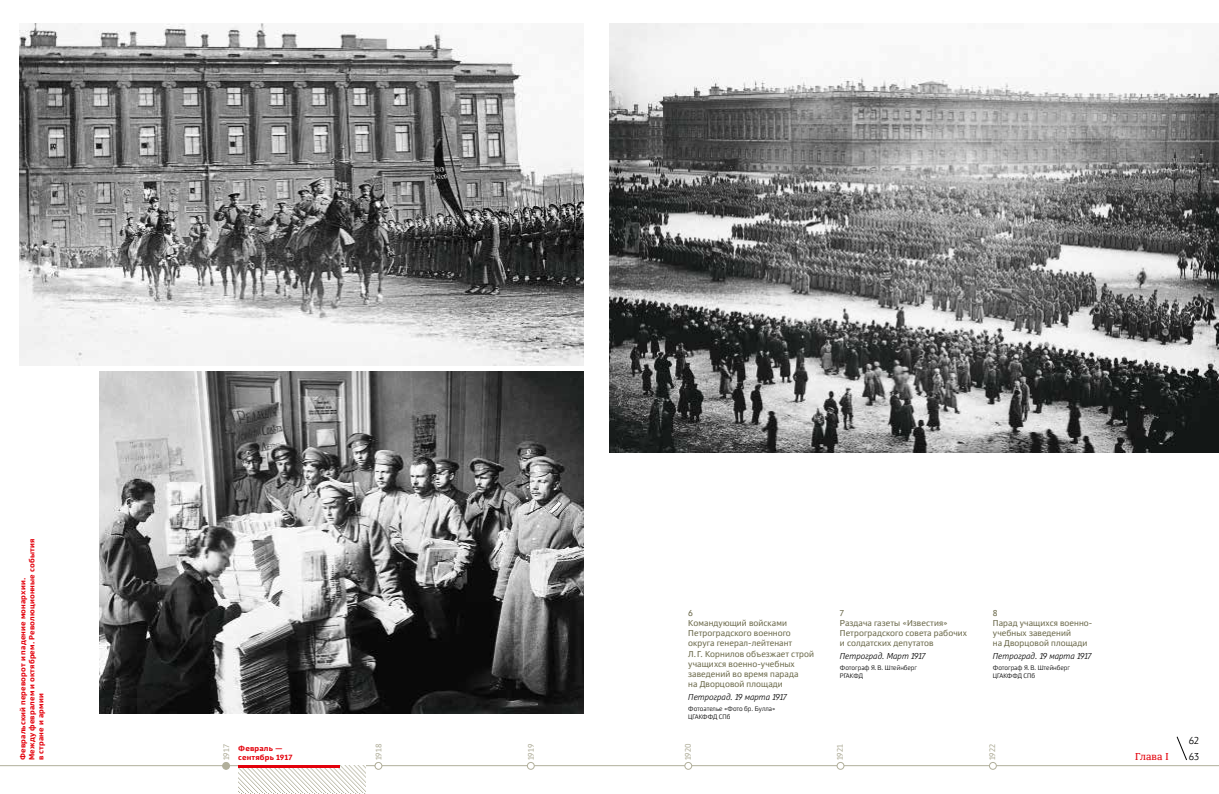
<style>
.page{position:relative;width:1219px;height:794px;background:#fff}
.page>*{position:absolute;margin:0;border:0;box-sizing:border-box;transform-origin:0 0}
.t1{font:10px "Yefimov Serif";letter-spacing:.02em;color:#e3000b}
.t2{font:300 10px "Yefimov Sans";color:#000}
.t3{font:8.5px/10.2px "Yefimov Sans";letter-spacing:.01em;color:#6d6b4d}
.t4{font:italic 300 8.5px "Yefimov Sans";letter-spacing:.01em;color:#000}
.t5{font:8px "Yefimov Sans";color:#b1af9b}
.t6{font:700 7.5px/9px "Yefimov Sans";letter-spacing:.02em;color:#e3000b}
.t7{font:300 6.5px/8px "Yefimov Sans";color:#000}
</style>
<div class="page">
<img style="left:20px;top:23px;width:564px;height:342px">
<img style="left:100px;top:371px;width:484px;height:342px">
<img style="left:609px;top:23px;width:610px;height:429px">
<svg style="left:1176px;top:736px;width:11px;height:24px"></svg>
<div style="left:223px;top:762px;width:6px;height:7px;background:#b1af9b;border-radius:50%"></div>
<div style="left:222px;top:762px;width:8px;height:7px;border:1px solid #b1af9b;border-radius:50%"></div>
<hr style="left:0;top:765px;width:1219px;height:1px;background:#b1af9b">
<div style="left:989px;top:762px;width:7px;height:7px;background:#fff;border-radius:50%"></div>
<div style="left:989px;top:762px;width:8px;height:7px;border:1px solid #b1af9b;border-radius:50%"></div>
<div style="left:837px;top:762px;width:7px;height:7px;background:#fff;border-radius:50%"></div>
<div style="left:837px;top:762px;width:7px;height:7px;border:1px solid #b1af9b;border-radius:50%"></div>
<div style="left:685px;top:762px;width:7px;height:7px;background:#fff;border-radius:50%"></div>
<div style="left:685px;top:762px;width:7px;height:7px;border:1px solid #b1af9b;border-radius:50%"></div>
<div style="left:527px;top:762px;width:7px;height:7px;background:#fff;border-radius:50%"></div>
<div style="left:527px;top:762px;width:8px;height:7px;border:1px solid #b1af9b;border-radius:50%"></div>
<div style="left:375px;top:762px;width:7px;height:7px;background:#fff;border-radius:50%"></div>
<div style="left:375px;top:762px;width:7px;height:7px;border:1px solid #b1af9b;border-radius:50%"></div>
<img style="left:239px;top:766px;width:127px;height:28px">
<hr style="left:239px;top:765px;width:101px;height:3px;background:#e3000b">
<p class="t6" style="left:18px;top:760px;width:222px;rotate:-90deg">Февральский переворот и падение монархии.<br>Между февралем и октябрем. Революционные события в стране и армии</p>
<p class="t3" style="left:688px;top:607px;width:127px">6<br>Командующий войсками<br>Петроградского военного округа генерал-лейтенант<br>Л.Г. Корнилов объезжает строй учащихся военно-учебных заведений во время парада<br>на Дворцовой площади</p>
<p class="t4" style="left:688px;top:692px;width:101px">Петроград. 19 марта 1917</p>
<p class="t7" style="left:688px;top:705px;width:89px">Фотоателье «Фото бр. Булла»<br>ЦГАКФФД СПб</p>
<p class="t3" style="left:840px;top:607px;width:129px">7<br>Раздача газеты «Известия»<br>Петроградского совета рабочих и солдатских депутатов</p>
<p class="t4" style="left:840px;top:651px;width:88px">Петроград. Март 1917</p>
<p class="t7" style="left:840px;top:664px;width:79px">Фотограф Я.В. Штейнберг<br>РГАКФД</p>
<p class="t3" style="left:993px;top:607px;width:101px">8<br>Парад учащихся военно&shy;учебных заведений<br>на Дворцовой площади</p>
<p class="t4" style="left:993px;top:651px;width:101px">Петроград. 19 марта 1917</p>
<p class="t7" style="left:993px;top:664px;width:79px">Фотограф Я.В. Штейнберг<br>ЦГАКФФД СПб</p>
<p class="t5" style="left:222px;top:760px;width:17px;rotate:-90deg">1917</p>
<p class="t5" style="left:374px;top:760px;width:18px;rotate:-90deg">1918</p>
<p class="t5" style="left:526px;top:760px;width:18px;rotate:-90deg">1919</p>
<p class="t5" style="left:683px;top:760px;width:18px;rotate:-90deg">1920</p>
<p class="t5" style="left:835px;top:760px;width:17px;rotate:-90deg">1921</p>
<p class="t5" style="left:988px;top:760px;width:17px;rotate:-90deg">1922</p>
<p class="t6" style="left:238px;top:744px;width:56px">Февраль — сентябрь 1917</p>
<p class="t2" style="left:1189px;top:734px;width:12px">62</p>
<p class="t1" style="left:1135px;top:750px;width:35px">Глава I</p>
<p class="t2" style="left:1189px;top:750px;width:12px">63</p>
</div>
